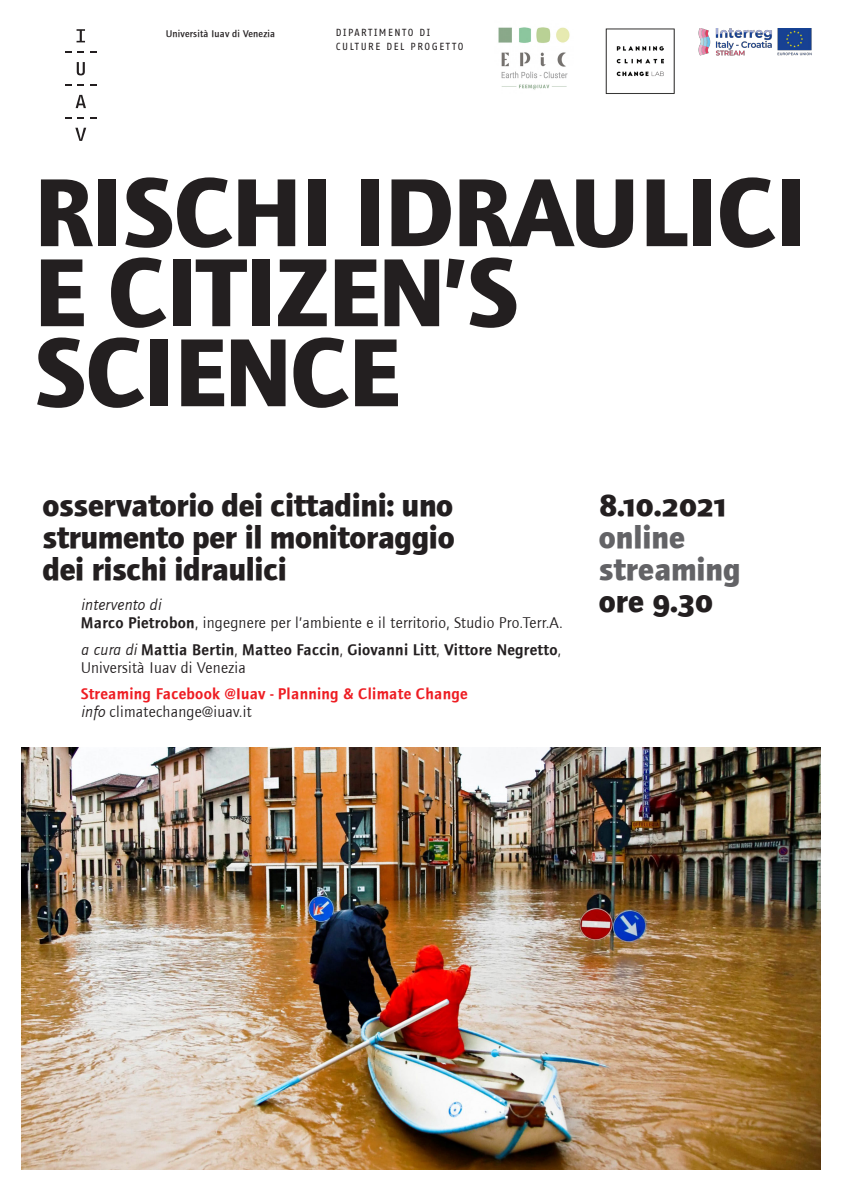
<style>
.page{position:relative;width:842px;height:1191px;background:#fff}
.page>*{position:absolute;margin:0;border:0;box-sizing:border-box;transform-origin:0 0}
.TITOLO{font:700 100px/80px "Foundry Journal";letter-spacing:-.01em;color:#231f20}
.SOTTOTITOLO___INFO{font:700 32px/32px "Foundry Journal";letter-spacing:-.01em;color:#231f20}
.SOTTOTITOLO___INFO-2{font:700 32px "Foundry Journal Sc";color:#231f20}
.SOTTOTITOLO___INFO-3{font:700 32px "Foundry Journal";color:#636366}
.TESTO_piccolo{font:16px "Foundry Journal";letter-spacing:.02em;color:#231f20}
.TESTO_piccolo-2{font:16px/18px "Foundry Journal Demi";letter-spacing:.02em;color:#231f20}
.TESTO_piccolo-3{font:16px "Foundry Journal Demi";letter-spacing:.02em;color:#ee1d23}
.TESTO_piccolo-4{font:italic 16px "Foundry Journal";letter-spacing:.02em;color:#231f20}
.INTESTAZIONE_maiusco{font:10px "Fago Office Sans";letter-spacing:.15em;color:#231f20}
.INTESTAZIONE_iuav{font:500 10px "Foundry Journal";letter-spacing:.02em;color:#231f20}
.s1{font-family:"Foundry Journal Demi"}
.s2{font-family:"Foundry Journal";font-style:italic}
.s3{font-family:"Foundry Journal"}
.s4{font-style:italic}
</style>
<div class="page">
<svg style="left:77px;top:29px;width:8px;height:13px"></svg>
<svg style="left:65px;top:51px;width:7px;height:2px"></svg>
<svg style="left:78px;top:51px;width:6px;height:2px"></svg>
<svg style="left:90px;top:51px;width:6px;height:2px"></svg>
<svg style="left:77px;top:62px;width:8px;height:13px"></svg>
<svg style="left:65px;top:84px;width:7px;height:2px"></svg>
<svg style="left:78px;top:84px;width:6px;height:2px"></svg>
<svg style="left:90px;top:84px;width:6px;height:2px"></svg>
<svg style="left:76px;top:95px;width:10px;height:13px"></svg>
<svg style="left:65px;top:117px;width:7px;height:2px"></svg>
<svg style="left:78px;top:117px;width:6px;height:2px"></svg>
<svg style="left:90px;top:117px;width:6px;height:2px"></svg>
<svg style="left:75px;top:128px;width:11px;height:13px"></svg>
<img style="left:498px;top:27px;width:72px;height:63px">
<img style="left:605px;top:28px;width:70px;height:66px">
<img style="left:698px;top:28px;width:114px;height:28px">
<img style="left:21px;top:747px;width:800px;height:422px">
<p class="INTESTAZIONE_iuav" style="left:166px;top:28px;width:111px">Università Iuav di Venezia</p>
<p class="INTESTAZIONE_maiusco" style="left:336px;top:27px;width:96px">DIPARTIMENTO DI</p>
<p class="INTESTAZIONE_maiusco" style="left:336px;top:41px;width:129px">CULTURE DEL PROGETTO</p>
<p class="TITOLO" style="left:34px;top:172px;width:774px">RISCHI IDRAULICI<br>E CITIZEN’S<br>SCIENCE</p>
<p class="SOTTOTITOLO___INFO" style="left:43px;top:489px;width:414px">osservatorio dei cittadini: uno strumento per il monitoraggio</p>
<p class="SOTTOTITOLO___INFO" style="left:43px;top:553px;width:246px">dei rischi idraulici</p>
<p class="TESTO_piccolo-4" style="left:81px;top:596px;width:82px">intervento di</p>
<p class="TESTO_piccolo" style="left:81px;top:614px;width:483px"><span class="s1">Marco Pietrobon</span>, ingegnere per l’ambiente e il territorio, Studio Pro.Terr.A.</p>
<p class="TESTO_piccolo-2" style="left:81px;top:640px;width:482px"><span class="s2">a cura di</span> Mattia Bertin<span class="s3">,</span> Matteo Faccin<span class="s3">,</span> Giovanni Litt<span class="s3">,</span> Vittore Negretto<span class="s3">,<br>Università Iuav di Venezia</span></p>
<p class="TESTO_piccolo-3" style="left:81px;top:685px;width:388px">Streaming Facebook @Iuav - Planning &amp; Climate Change</p>
<p class="TESTO_piccolo" style="left:81px;top:703px;width:172px"><span class="s4">info</span> climatechange@iuav.it</p>
<p class="SOTTOTITOLO___INFO-2" style="left:599px;top:486px;width:129px">8.10.2021</p>
<p class="SOTTOTITOLO___INFO-3" style="left:599px;top:518px;width:88px">online</p>
<p class="SOTTOTITOLO___INFO-3" style="left:599px;top:550px;width:143px">streaming</p>
<p class="SOTTOTITOLO___INFO-2" style="left:599px;top:582px;width:115px"><span class="s3">ore</span> 9.30</p>
</div>
